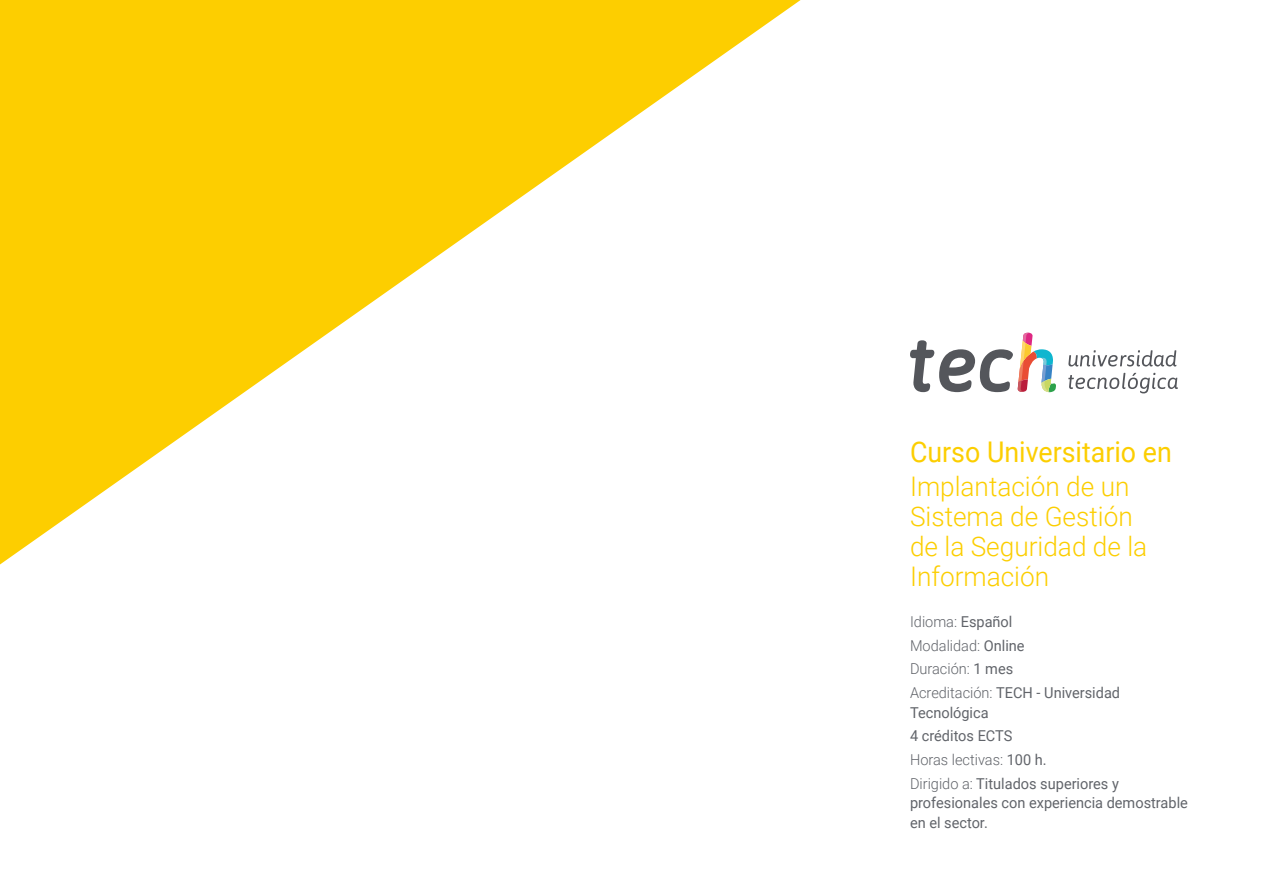
<style>
.page{position:relative;width:1263px;height:893px;background:#fff}
.page>*{position:absolute;margin:0;border:0;box-sizing:border-box;transform-origin:0 0}
.t1{font:28.5px "Roboto";color:#fcce00;scale:.94 1}
.t2{font:300 27px/30px "Roboto";color:#fcce00}
.t3{font:15px/23.7px "Roboto";color:#61646a}
.t4{font:300 15px/23.7px "Roboto";color:#61646a}
.s1{font-weight:400}
.s2{font-weight:300}
</style>
<div class="page">
<svg style="left:0;top:0;width:801px;height:564px"></svg>
<svg style="left:910px;top:333px;width:146px;height:59px"></svg>
<svg style="left:1068px;top:350px;width:108px;height:16px"></svg>
<svg style="left:1068px;top:373px;width:110px;height:20px"></svg>
<h1 class="t1" style="left:910px;top:432px;width:280px">Curso Universitario en</h1>
<h2 class="t2" style="left:910px;top:471px;width:239px">Implantación de un<br>Sistema de Gestión de la Seguridad de la<br>Información</h2>
<p class="t4" style="left:910px;top:609px;width:212px">Idioma: <span class="s1">Español<br></span>Modalidad: <span class="s1">Online<br></span>Duración: <span class="s1">1 mes<br></span>Acreditación: <span class="s1">TECH - Universidad</span></p>
<p class="t3" style="left:910px;top:700px;width:210px">Tecnológica<br>4 créditos ECTS<br><span class="s2">Horas lectivas:</span> 100 h.<br><span class="s2">Dirigido a:</span> Titulados superiores y</p>
<p class="t3" style="left:910px;top:793px;width:279px;line-height:19.5px">profesionales con experiencia demostrable en el sector.</p>
</div>
